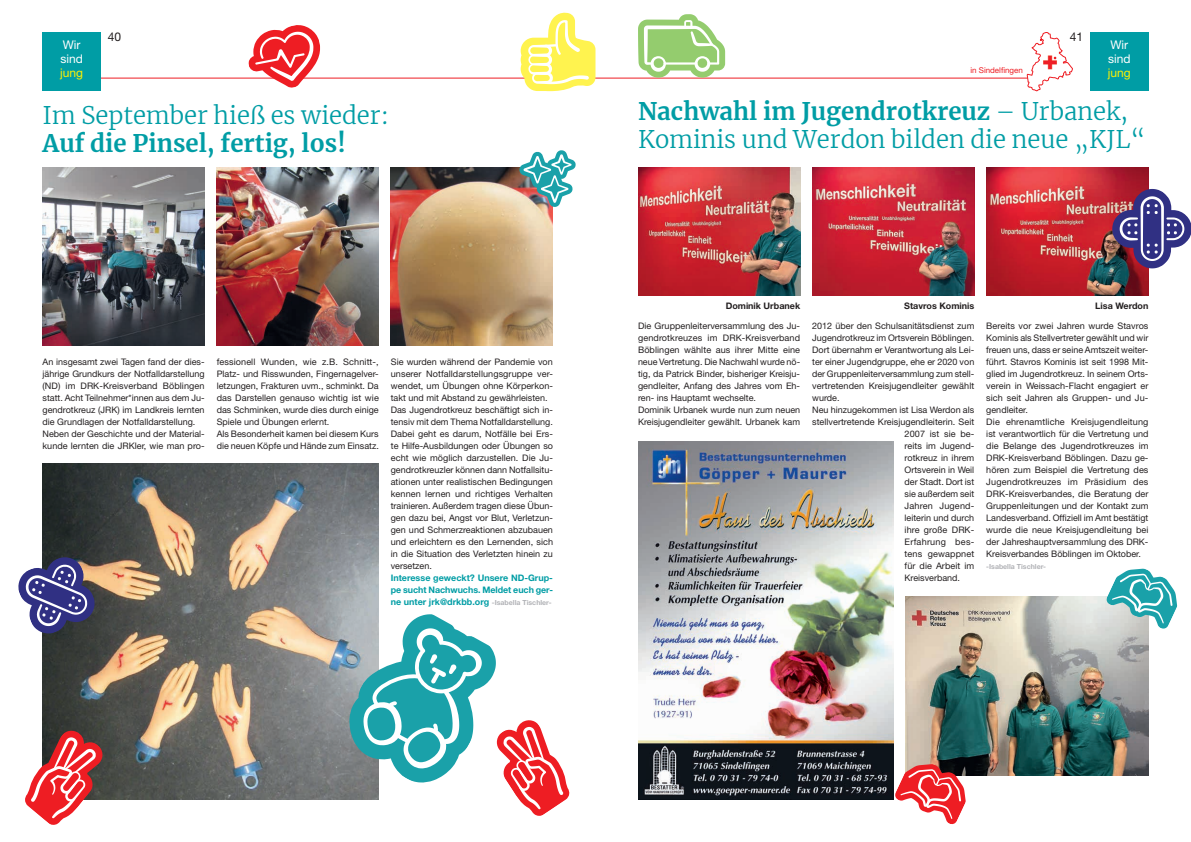
<style>
.page{position:relative;width:1191px;height:842px;background:#fff}
.page>*{position:absolute;margin:0;border:0;box-sizing:border-box;transform-origin:0 0}
.t1{font:300 24px/28px "Merriweather";color:#009da5}
.t2{font:700 24px "Merriweather";color:#009da5}
.t3{font:12px/14px "Helvetica Neue LT Pro";color:#fff}
.t4{font:12px "Helvetica Neue LT Pro";color:#fff101}
.t5{font:12px "Helvetica Neue LT Pro";color:#231f20}
.t6{font:9px/12px "Helvetica Neue LT Pro";color:#231f20}
.t7{font:700 9px/12px "Helvetica Neue LT Pro";letter-spacing:-.005em;color:#009da5;text-align:justify}
.t8{font:700 9px "Helvetica Neue LT Pro";color:#231f20}
.t9{font:9px "Helvetica Neue LT Pro";letter-spacing:.025em;color:#231f20}
.t10{font:8px "Helvetica Neue LT Pro";color:#ee1d23}
.t11{font:700 7px "Helvetica Neue LT Pro";color:#b2b3b7}
.s1{font-size:7px;color:#b2b3b7}
.s2{font-weight:700}
</style>
<div class="page">
<hr style="left:101px;top:78px;width:926px;height:1px;background:#ee1d23">
<svg style="left:1027px;top:32px;width:45px;height:59px"></svg>
<img style="left:638px;top:167px;width:162px;height:129px">
<img style="left:905px;top:597px;width:243px;height:178px">
<div style="left:43px;top:32px;width:58px;height:59px;background:#009da5"></div>
<img style="left:43px;top:167px;width:162px;height:179px">
<svg style="left:1106px;top:569px;width:71px;height:60px"></svg>
<svg style="left:520px;top:13px;width:75px;height:78px"></svg>
<svg style="left:638px;top:14px;width:87px;height:64px"></svg>
<div style="left:1090px;top:32px;width:58px;height:59px;background:#009da5"></div>
<img style="left:217px;top:167px;width:162px;height:179px">
<img style="left:43px;top:463px;width:336px;height:336px">
<img style="left:391px;top:167px;width:162px;height:179px">
<svg style="left:25px;top:730px;width:78px;height:95px"></svg>
<svg style="left:519px;top:150px;width:56px;height:57px"></svg>
<svg style="left:248px;top:25px;width:72px;height:63px"></svg>
<img style="left:638px;top:442px;width:255px;height:357px">
<img style="left:812px;top:167px;width:162px;height:129px">
<img style="left:986px;top:167px;width:162px;height:129px">
<svg style="left:1112px;top:189px;width:79px;height:79px"></svg>
<svg style="left:895px;top:764px;width:70px;height:60px"></svg>
<svg style="left:18px;top:555px;width:77px;height:78px"></svg>
<svg style="left:349px;top:614px;width:220px;height:202px"></svg>
<h2 class="t3" style="left:60px;top:38px;width:24px">Wir sind</h2>
<h2 class="t4" style="left:60px;top:66px;width:24px">jung</h2>
<h2 class="t5" style="left:108px;top:29px;width:15px">40</h2>
<h2 class="t5" style="left:1069px;top:29px;width:15px">41</h2>
<p class="t10" style="left:970px;top:65px;width:54px">in Sindelfingen</p>
<h2 class="t3" style="left:1108px;top:38px;width:24px">Wir sind</h2>
<h2 class="t4" style="left:1107px;top:66px;width:24px">jung</h2>
<h1 class="t1" style="left:43px;top:100px;width:348px">Im September hieß es wieder:</h1>
<h1 class="t2" style="left:43px;top:126px;width:305px">Auf die Pinsel, fertig, los!</h1>
<p class="t6" style="left:43px;top:356px;width:164px">An insgesamt zwei Tagen fand der dies&shy;jährige Grundkurs der Notfalldarstellung (ND) im DRK-Kreisverband Böblingen statt. Acht Teilnehmer*innen aus dem Ju&shy;gendrotkreuz (JRK) im Landkreis lernten die Grundlagen der Notfalldarstellung.<br>Neben der Geschichte und der Material&shy;kunde lernten die JRKler, wie man pro-</p>
<p class="t6" style="left:217px;top:356px;width:164px">fessionell Wunden, wie z.B. Schnitt-, Platz- und Risswunden, Fingernagelver&shy;letzungen, Frakturen uvm., schminkt. Da das Darstellen genauso wichtig ist wie das Schminken, wurde dies durch einige Spiele und Übungen erlernt.<br>Als Besonderheit kamen bei diesem Kurs die neuen Köpfe und Hände zum Einsatz.</p>
<p class="t6" style="left:391px;top:356px;width:164px">Sie wurden während der Pandemie von unserer Notfalldarstellungsgruppe ver&shy;wendet, um Übungen ohne Körperkon&shy;takt und mit Abstand zu gewährleisten.<br>Das Jugendrotkreuz beschäftigt sich in&shy;tensiv mit dem Thema Notfalldarstellung.<br>Dabei geht es darum, Notfälle bei Ers&shy;te Hilfe-Ausbildungen oder Übungen so echt wie möglich darzustellen. Die Ju&shy;gendrotkreuzler können dann Notfallsitu&shy;ationen unter realistischen Bedingungen kennen lernen und richtiges Verhalten trainieren. Außerdem tragen diese Übun&shy;gen dazu bei, Angst vor Blut, Verletzun&shy;gen und Schmerzreaktionen abzubauen und erleichtern es den Lernenden, sich in die Situation des Verletzten hinein zu versetzen.</p>
<p class="t7" style="left:391px;top:572px;width:164px">Interesse geweckt? Unsere ND-Grup&shy;pe sucht Nachwuchs. Meldet euch ger&shy;ne unter jrk@drkbb.org <span class="s1">-Isabella Tischler-</span></p>
<h1 class="t1" style="left:638px;top:97px;width:509px"><span class="s2">Nachwahl im Jugendrotkreuz</span> – Urbanek,<br>Kominis und Werdon bilden die neue „KJL“</h1>
<p class="t8" style="left:725px;top:300px;width:76px">Dominik Urbanek</p>
<p class="t8" style="left:904px;top:300px;width:71px">Stavros Kominis</p>
<p class="t8" style="left:1095px;top:300px;width:55px">Lisa Werdon</p>
<p class="t6" style="left:638px;top:320px;width:164px">Die Gruppenleiterversammlung des Ju&shy;gendrotkreuzes im DRK-Kreisverband Böblingen wählte aus ihrer Mitte eine neue Vertretung. Die Nachwahl wurde nö&shy;tig, da Patrick Binder, bisheriger Kreisju&shy;gendleiter, Anfang des Jahres vom Eh&shy;ren- ins Hauptamt wechselte.<br>Dominik Urbanek wurde nun zum neuen Kreisjugendleiter gewählt. Urbanek kam</p>
<p class="t6" style="left:812px;top:320px;width:164px">2012 über den Schulsanitätsdienst zum</p>
<p class="t6" style="left:812px;top:332px;width:164px">Jugendrotkreuz im Ortsverein Böblingen.</p>
<p class="t6" style="left:812px;top:344px;width:164px">Dort übernahm er Verantwortung als Lei-</p>
<p class="t6" style="left:812px;top:356px;width:164px">ter einer Jugendgruppe, ehe er 2020 von</p>
<p class="t6" style="left:812px;top:368px;width:164px">der Gruppenleiterversammlung zum stell-</p>
<p class="t6" style="left:812px;top:380px;width:164px">vertretenden Kreisjugendleiter gewählt</p>
<p class="t6" style="left:812px;top:392px;width:29px">wurde.</p>
<p class="t6" style="left:812px;top:404px;width:164px">Neu hinzugekommen ist Lisa Werdon als</p>
<p class="t6" style="left:812px;top:416px;width:164px">stellvertretende Kreisjugendleiterin. Seit</p>
<p class="t6" style="left:904px;top:428px;width:71px">2007 ist sie be-</p>
<p class="t6" style="left:904px;top:440px;width:71px">reits im Jugend-</p>
<p class="t6" style="left:904px;top:452px;width:71px">rotkreuz in ihrem</p>
<p class="t6" style="left:904px;top:464px;width:71px">Ortsverein in Weil</p>
<p class="t6" style="left:904px;top:476px;width:71px">der Stadt. Dort ist</p>
<p class="t6" style="left:904px;top:488px;width:71px">sie außerdem seit</p>
<p class="t6" style="left:904px;top:500px;width:71px">Jahren Jugend-</p>
<p class="t6" style="left:904px;top:512px;width:71px">leiterin und durch</p>
<p class="t6" style="left:904px;top:524px;width:71px">ihre große DRK-</p>
<p class="t9" style="left:904px;top:537px;width:71px">Erfahrung bes-</p>
<p class="t6" style="left:904px;top:548px;width:71px">tens gewappnet</p>
<p class="t6" style="left:904px;top:560px;width:71px">für die Arbeit im</p>
<p class="t6" style="left:904px;top:572px;width:57px">Kreisverband.</p>
<p class="t6" style="left:986px;top:320px;width:164px">Bereits vor zwei Jahren wurde Stavros Kominis als Stellvertreter gewählt und wir freuen uns, dass er seine Amtszeit weiter&shy;führt. Stavros Kominis ist seit 1998 Mit&shy;glied im Jugendrotkreuz. In seinem Orts&shy;verein in Weissach-Flacht engagiert er sich seit Jahren als Gruppen- und Ju&shy;gendleiter.<br>Die ehrenamtliche Kreisjugendleitung ist verantwortlich für die Vertretung und die Belange des Jugendrotkreuzes im DRK-Kreisverband Böblingen. Dazu ge&shy;hören zum Beispiel die Vertretung des Jugendrotkreuzes im Präsidium des DRK-Kreisverbandes, die Beratung der Gruppenleitungen und der Kontakt zum Landesverband. Offiziell im Amt bestätigt wurde die neue Kreisjugendleitung bei der Jahreshauptversammlung des DRK-Kreisverbandes Böblingen im Oktober.</p>
<p class="t11" style="left:986px;top:563px;width:61px">-Isabella Tischler-</p>
</div>
